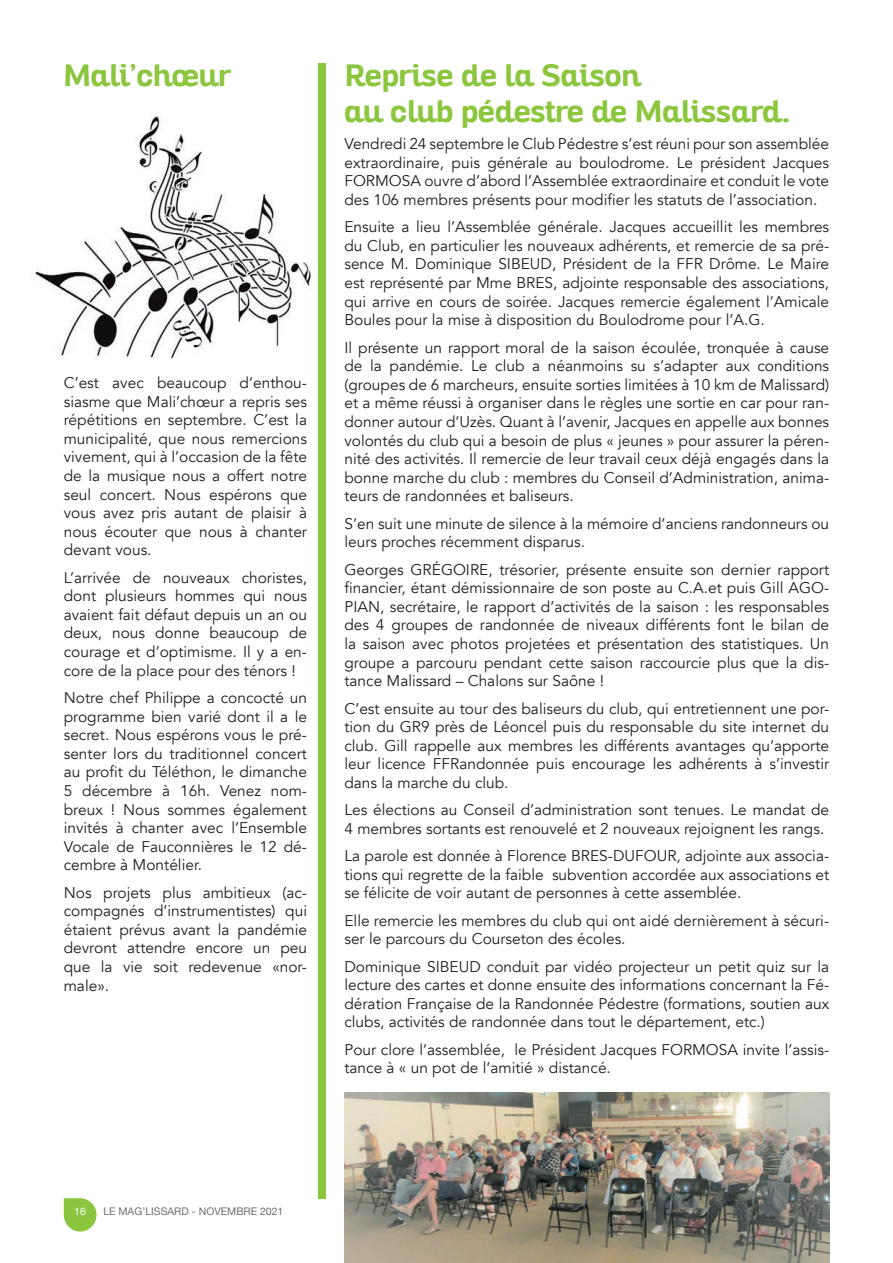
<style>
.page{position:relative;width:893px;height:1263px;background:#fff}
.page>*{position:absolute;margin:0;border:0;box-sizing:border-box;transform-origin:0 0}
.t1{font:700 30px/36px "Altair";color:#8bc63e}
.t2{font:15.45px/18.6px "Avenir";color:#231f20;text-align:justify}
.t3{font:10.5px "Helvetica Neue";color:#6c6d70}
.t4{font:10.5px "Helvetica Neue";color:#fff}
</style>
<div class="page">
<img style="left:344px;top:1092px;width:485px;height:171px">
<img style="left:35px;top:116px;width:278px;height:243px">
<div style="left:319px;top:64px;width:7px;height:1135px;background:#8bc63e"></div>
<svg style="left:64px;top:1198px;width:33px;height:33px"></svg>
<h1 class="t1" style="left:64px;top:58px;width:169px">Mali’chœur</h1>
<p class="t2" style="left:64px;top:374px;width:245px">C’est avec beaucoup d’enthou&shy;siasme que Mali’chœur a repris ses répétitions en septembre. C’est la municipalité, que nous remercions vivement, qui à l’occasion de la fête de la musique nous a offert notre seul concert. Nous espérons que vous avez pris autant de plaisir à nous écouter que nous à chanter devant vous.</p>
<p class="t2" style="left:64px;top:568px;width:245px">L’arrivée de nouveaux choristes, dont plusieurs hommes qui nous avaient fait défaut depuis un an ou deux, nous donne beaucoup de courage et d’optimisme. Il y a en&shy;core de la place pour des ténors !</p>
<p class="t2" style="left:64px;top:689px;width:245px">Notre chef Philippe a concocté un programme bien varié dont il a le secret. Nous espérons vous le pré&shy;senter lors du traditionnel concert au profit du Téléthon, le dimanche 5 décembre à 16h. Venez nom&shy;breux ! Nous sommes également invités à chanter avec l’Ensemble Vocale de Fauconnières le 12 dé&shy;cembre à Montélier.</p>
<p class="t2" style="left:64px;top:883px;width:245px">Nos projets plus ambitieux (ac&shy;compagnés d’instrumentistes) qui étaient prévus avant la pandémie devront attendre encore un peu que la vie soit redevenue «nor&shy;male».</p>
<h1 class="t1" style="left:344px;top:58px;width:448px">Reprise de la Saison<br>au club pédestre de Malissard.</h1>
<p class="t2" style="left:344px;top:135px;width:486px">Vendredi 24 septembre le Club Pédestre s’est réuni pour son assemblée extraordinaire, puis générale au boulodrome. Le président Jacques FORMOSA ouvre d’abord l’Assemblée extraordinaire et conduit le vote des 106 membres présents pour modifier les statuts de l’association.</p>
<p class="t2" style="left:344px;top:218px;width:486px">Ensuite a lieu l’Assemblée générale. Jacques accueillit les membres du Club, en particulier les nouveaux adhérents, et remercie de sa pré&shy;sence M. Dominique SIBEUD, Président de la FFR Drôme. Le Maire est représenté par Mme BRES, adjointe responsable des associations, qui arrive en cours de soirée. Jacques remercie également l’Amicale Boules pour la mise à disposition du Boulodrome pour l’A.G.</p>
<p class="t2" style="left:344px;top:338px;width:486px">Il présente un rapport moral de la saison écoulée, tronquée à cause de la pandémie. Le club a néanmoins su s’adapter aux conditions (groupes de 6 marcheurs, ensuite sorties limitées à 10 km de Malissard) et a même réussi à organiser dans le règles une sortie en car pour ran&shy;donner autour d’Uzès. Quant à l’avenir, Jacques en appelle aux bonnes volontés du club qui a besoin de plus « jeunes » pour assurer la péren&shy;nité des activités. Il remercie de leur travail ceux déjà engagés dans la bonne marche du club : membres du Conseil d’Administration, anima&shy;teurs de randonnées et baliseurs.</p>
<p class="t2" style="left:344px;top:514px;width:486px">S’en suit une minute de silence à la mémoire d’anciens randonneurs ou leurs proches récemment disparus.</p>
<p class="t2" style="left:344px;top:560px;width:486px">Georges GRÉGOIRE, trésorier, présente ensuite son dernier rapport financier, étant démissionnaire de son poste au C.A.et puis Gill AGO-PIAN, secrétaire, le rapport d’activités de la saison : les responsables des 4 groupes de randonnée de niveaux différents font le bilan de la saison avec photos projetées et présentation des statistiques. Un groupe a parcouru pendant cette saison raccourcie plus que la dis&shy;tance Malissard – Chalons sur Saône !</p>
<p class="t2" style="left:344px;top:699px;width:486px">C’est ensuite au tour des baliseurs du club, qui entretiennent une por&shy;tion du GR9 près de Léoncel puis du responsable du site internet du club. Gill rappelle aux membres les différents avantages qu’apporte leur licence FFRandonnée puis encourage les adhérents à s’investir dans la marche du club.</p>
<p class="t2" style="left:344px;top:801px;width:486px">Les élections au Conseil d’administration sont tenues. Le mandat de<br>4 membres sortants est renouvelé et 2 nouveaux rejoignent les rangs.</p>
<p class="t2" style="left:344px;top:847px;width:486px">La parole est donnée à Florence BRES-DUFOUR, adjointe aux associa&shy;tions qui regrette de la faible subvention accordée aux associations et se félicite de voir autant de personnes à cette assemblée.</p>
<p class="t2" style="left:344px;top:911px;width:486px">Elle remercie les membres du club qui ont aidé dernièrement à sécuri&shy;ser le parcours du Courseton des écoles.</p>
<p class="t2" style="left:344px;top:957px;width:486px">Dominique SIBEUD conduit par vidéo projecteur un petit quiz sur la lecture des cartes et donne ensuite des informations concernant la Fé&shy;dération Française de la Randonnée Pédestre (formations, soutien aux clubs, activités de randonnée dans tout le département, etc.)</p>
<p class="t2" style="left:344px;top:1040px;width:486px">Pour clore l’assemblée, le Président Jacques FORMOSA invite l’assis&shy;tance à « un pot de l’amitié » distancé.</p>
<p class="t4" style="left:74px;top:1204px;width:13px">16</p>
<p class="t3" style="left:103px;top:1204px;width:182px">LE MAG’LISSARD - NOVEMBRE 2021</p>
</div>
